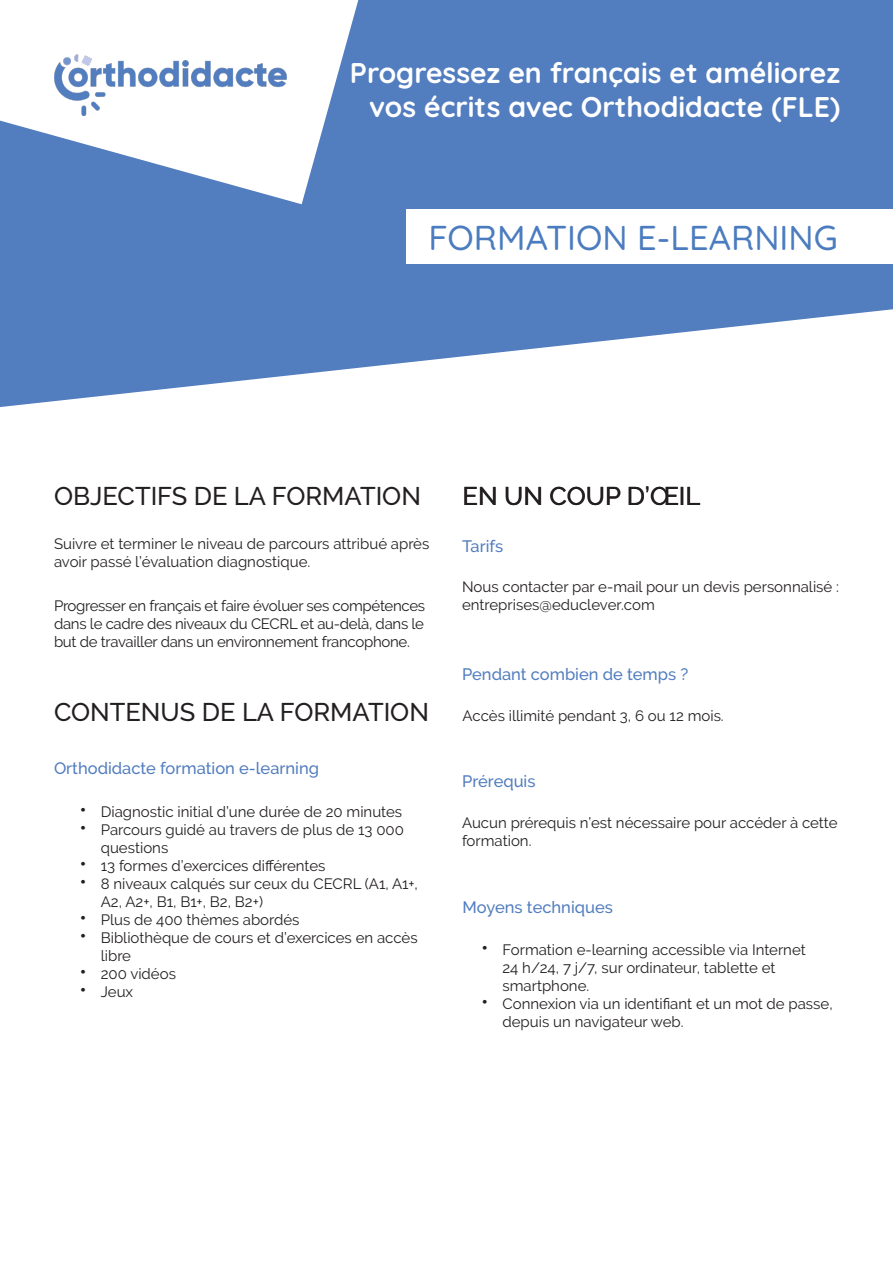
<style>
.page{position:relative;width:893px;height:1263px;background:#fff}
.page>*{position:absolute;margin:0;border:0;box-sizing:border-box;transform-origin:0 0}
.t1{font:500 34.5px "Quicksand";color:#4b7cbf}
.t2{font:700 28.5px/34.2px "Quicksand";color:#fff;text-align:right}
.t3{font:500 25.5px "Raleway";color:#231f20}
.t4{font:500 16.5px "Raleway";color:#527dbf}
.sous_paragraphe{font:15px/18px "Raleway";color:#231f20}
.s1{font-size:21px}
</style>
<div class="page">
<svg style="left:0;top:0;width:893px;height:407px;fill:#527dbf"></svg>
<div style="left:407px;top:209px;width:486px;height:55px;background:#fff"></div>
<svg style="left:0;top:0;width:358px;height:204px"></svg>
<img style="left:54px;top:55px;width:232px;height:61px">
<p class="t2" style="left:350px;top:52px;width:492px">Progressez en français et améliorez vos écrits avec Orthodidacte (FLE)</p>
<p class="t1" style="left:428px;top:211px;width:411px">FORMATION E-LEARNING</p>
<p class="t3" style="left:54px;top:481px;width:368px">OBJECTIFS DE LA FORMATION</p>
<p class="sous_paragraphe" style="left:54px;top:534px;width:377px">Suivre et terminer le niveau de parcours attribué après avoir passé l’évaluation diagnostique.</p>
<p class="sous_paragraphe" style="left:54px;top:596px;width:373px;text-align:justify">Progresser en français et faire évoluer ses compétences dans le cadre des niveaux du CECRL et au-delà, dans le but de travailler dans un environnement francophone.</p>
<p class="t3" style="left:54px;top:698px;width:377px">CONTENUS DE LA FORMATION</p>
<p class="t4" style="left:54px;top:758px;width:267px">Orthodidacte formation e-learning</p>
<p class="sous_paragraphe" style="left:80px;top:802px;width:324px"><span class="s1">•</span> Diagnostic initial d’une durée de 20 minutes</p>
<p class="sous_paragraphe" style="left:101px;top:820px;width:305px;text-indent:-21px"><span class="s1">•</span> Parcours guidé au travers de plus de 13 000 questions</p>
<p class="sous_paragraphe" style="left:80px;top:856px;width:247px"><span class="s1">•</span> 13 formes d’exercices différentes</p>
<p class="sous_paragraphe" style="left:101px;top:874px;width:319px;text-indent:-21px"><span class="s1">•</span> 8 niveaux calqués sur ceux du CECRL (A1, A1+,<br>A2, A2+, B1, B1+, B2, B2+)</p>
<p class="sous_paragraphe" style="left:80px;top:910px;width:222px"><span class="s1">•</span> Plus de 400 thèmes abordés</p>
<p class="sous_paragraphe" style="left:101px;top:928px;width:318px;text-indent:-21px"><span class="s1">•</span> Bibliothèque de cours et d’exercices en accès libre</p>
<p class="sous_paragraphe" style="left:80px;top:964px;width:98px"><span class="s1">•</span> 200 vidéos</p>
<p class="sous_paragraphe" style="left:80px;top:982px;width:55px"><span class="s1">•</span> Jeux</p>
<p class="t3" style="left:463px;top:481px;width:239px">EN UN COUP D’ŒIL</p>
<p class="t4" style="left:462px;top:537px;width:43px">Tarifs</p>
<p class="sous_paragraphe" style="left:462px;top:578px;width:378px">Nous contacter par e-mail pour un devis personnalisé : entreprises@educlever.com</p>
<p class="t4" style="left:462px;top:665px;width:228px">Pendant combien de temps ?</p>
<p class="sous_paragraphe" style="left:463px;top:707px;width:263px">Accès illimité pendant 3, 6 ou 12 mois.</p>
<p class="t4" style="left:462px;top:772px;width:75px">Prérequis</p>
<p class="sous_paragraphe" style="left:462px;top:814px;width:377px">Aucun prérequis n’est nécessaire pour accéder à cette formation.</p>
<p class="t4" style="left:463px;top:898px;width:152px">Moyens techniques</p>
<p class="sous_paragraphe" style="left:502px;top:941px;width:305px;text-indent:-21px"><span class="s1">•</span> Formation e-learning accessible via Internet<br>24 h/24, 7 j/7, sur ordinateur, tablette et smartphone.</p>
<p class="sous_paragraphe" style="left:502px;top:995px;width:332px;text-indent:-21px"><span class="s1">•</span> Connexion via un identifiant et un mot de passe, depuis un navigateur web.</p>
</div>
